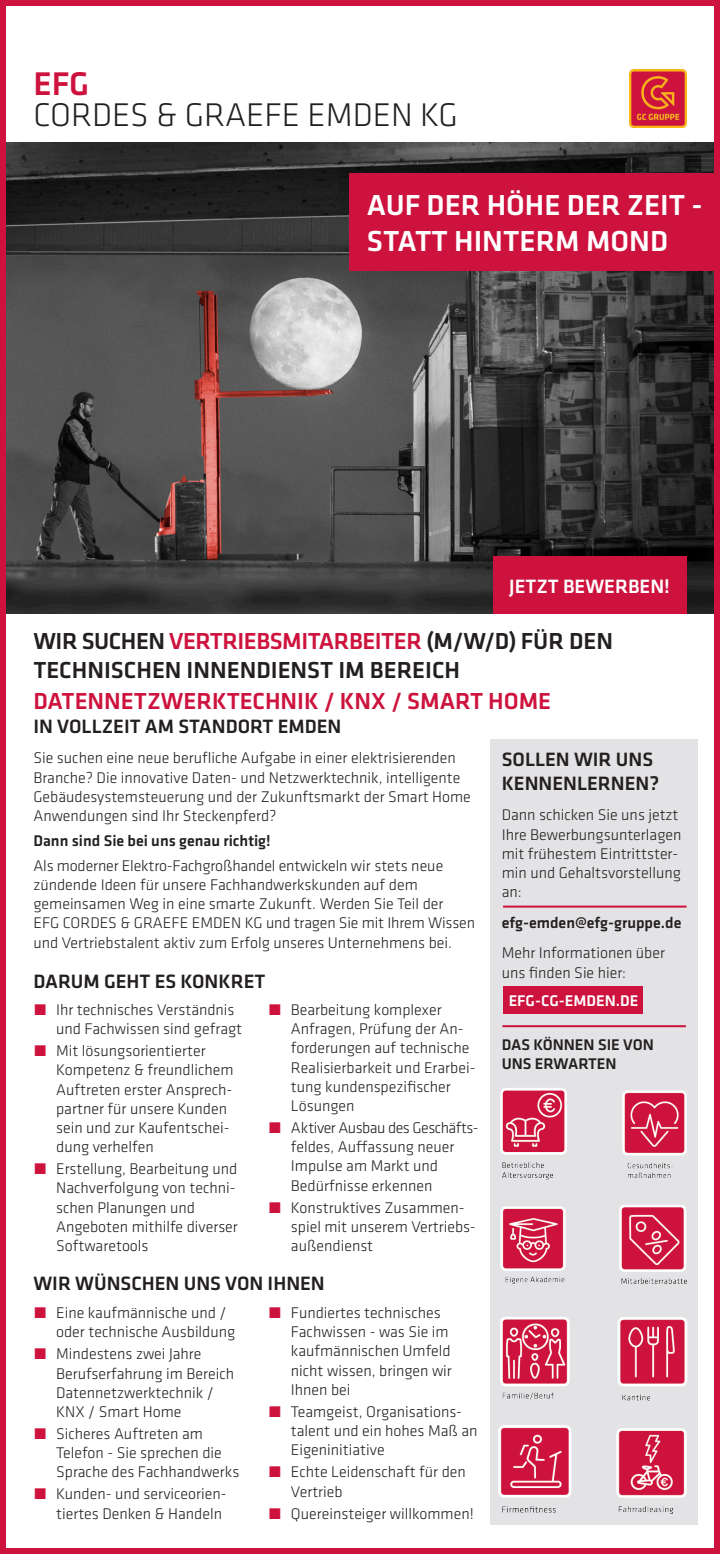
<style>
.page{position:relative;width:720px;height:1554px;background:#fff}
.page>*{position:absolute;margin:0;border:0;box-sizing:border-box;transform-origin:0 0}
.t1{font:300 34px "GC Klavika Fein";color:#231f20}
.t2{font:500 34px "GC Klavika Fein";color:#cd123d}
.t3{font:500 30px/36px "GC Klavika Fein";color:#fff}
.t4{font:500 24px/28.8px "GC Klavika Fein";color:#231f20}
.t5{font:500 24px "GC Klavika Fein";color:#cd123d}
.t6{font:500 20px/24px "GC Klavika Fein";color:#231f20}
.t7{font:500 20px "GC Klavika Fein";color:#fff}
.t8{font:300 16px/19.2px "GC Klavika Fein";color:#231f20}
.t9{font:500 16px/19.2px "GC Klavika Fein";color:#231f20}
.t10{font:500 16px "GC Klavika Fein";color:#fff}
.s1{color:#cd123d}
</style>
<div class="page">
<img style="left:629px;top:70px;width:58px;height:57px">
<img style="left:7px;top:143px;width:706px;height:470px">
<div style="left:493px;top:556px;width:194px;height:57px;background:#cd123d"></div>
<div style="left:350px;top:173px;width:370px;height:98px;background:#cd123d"></div>
<div style="left:490px;top:739px;width:208px;height:785px;background:#e3e2e5"></div>
<div style="left:503px;top:986px;width:140px;height:28px;background:#cd123d"></div>
<hr style="left:503px;top:905px;width:184px;height:2px;background:#cd123d">
<hr style="left:502px;top:1025px;width:184px;height:2px;background:#cd123d">
<img style="left:500px;top:1088px;width:67px;height:92px">
<img style="left:622px;top:1090px;width:65px;height:88px">
<img style="left:500px;top:1206px;width:66px;height:78px">
<img style="left:619px;top:1205px;width:68px;height:79px">
<img style="left:498px;top:1425px;width:74px;height:88px">
<img style="left:616px;top:1428px;width:71px;height:86px">
<img style="left:500px;top:1317px;width:70px;height:83px">
<img style="left:617px;top:1317px;width:70px;height:84px">
<div style="left:0;top:0;width:720px;height:1553px;border:6px solid #cd123d"></div>
<p class="t2" style="left:33px;top:61px;width:57px">EFG</p>
<p class="t1" style="left:33px;top:94px;width:426px">CORDES &amp; GRAEFE EMDEN KG</p>
<p class="t3" style="left:367px;top:186px;width:337px">AUF DER HÖHE DER ZEIT -<br>STATT HINTERM MOND</p>
<p class="t7" style="left:509px;top:572px;width:162px">JETZT BEWERBEN!</p>
<p class="t4" style="left:33px;top:626px;width:581px">WIR SUCHEN <span class="s1">VERTRIEBSMITARBEITER</span> (M/W/D) FÜR DEN<br>TECHNISCHEN INNENDIENST IM BEREICH</p>
<p class="t5" style="left:33px;top:685px;width:519px">DATENNETZWERKTECHNIK / KNX / SMART HOME</p>
<p class="t6" style="left:33px;top:714px;width:310px">IN VOLLZEIT AM STANDORT EMDEN</p>
<p class="t8" style="left:33px;top:748px;width:439px">Sie suchen eine neue berufliche Aufgabe in einer elektrisierenden Branche? Die innovative Daten- und Netzwerktechnik, intelligente Gebäudesystemsteuerung und der Zukunftsmarkt der Smart Home Anwendungen sind Ihr Steckenpferd?</p>
<p class="t9" style="left:33px;top:830px;width:239px">Dann sind Sie bei uns genau richtig!</p>
<p class="t8" style="left:33px;top:855px;width:443px">Als moderner Elektro-Fachgroßhandel entwickeln wir stets neue zündende Ideen für unsere Fachhandwerkskunden auf dem gemeinsamen Weg in eine smarte Zukunft. Werden Sie Teil der<br>EFG CORDES &amp; GRAEFE EMDEN KG und tragen Sie mit Ihrem Wissen und Vertriebstalent aktiv zum Erfolg unseres Unternehmens bei.</p>
<p class="t6" style="left:502px;top:746px;width:159px">SOLLEN WIR UNS<br>KENNENLERNEN?</p>
<p class="t8" style="left:502px;top:805px;width:181px">Dann schicken Sie uns jetzt<br>Ihre Bewerbungsunterlagen mit frühestem Eintrittster&shy;min und Gehaltsvorstellung an:</p>
<p class="t9" style="left:502px;top:912px;width:181px">efg-emden@efg-gruppe.de</p>
<p class="t8" style="left:502px;top:943px;width:165px">Mehr Informationen über uns finden Sie hier:</p>
<p class="t6" style="left:33px;top:968px;width:233px">DARUM GEHT ES KONKRET</p>
<p class="t8" style="left:56px;top:999px;width:188px;text-indent:-23px"><span class="s1">˿</span> Ihr technisches Verständnis und Fachwissen sind gefragt</p>
<p class="t8" style="left:56px;top:1041px;width:179px;text-indent:-23px"><span class="s1">˿</span> Mit lösungsorientierter<br>Kompetenz &amp; freundlichem<br>Auftreten erster Ansprech&shy;partner für unsere Kunden sein und zur Kaufentschei&shy;dung verhelfen</p>
<p class="t8" style="left:56px;top:1159px;width:183px;text-indent:-23px"><span class="s1">˿</span> Erstellung, Bearbeitung und<br>Nachverfolgung von techni&shy;schen Planungen und<br>Angeboten mithilfe diverser<br>Softwaretools</p>
<p class="t8" style="left:291px;top:999px;width:186px;text-indent:-23px"><span class="s1">˿</span> Bearbeitung komplexer<br>Anfragen, Prüfung der An&shy;forderungen auf technische<br>Realisierbarkeit und Erarbei&shy;tung kundenspezifischer<br>Lösungen</p>
<p class="t8" style="left:291px;top:1117px;width:189px;text-indent:-23px"><span class="s1">˿</span> Aktiver Ausbau des Geschäfts&shy;feldes, Auffassung neuer<br>Impulse am Markt und<br>Bedürfnisse erkennen</p>
<p class="t8" style="left:291px;top:1197px;width:186px;text-indent:-23px"><span class="s1">˿</span> Konstruktives Zusammen&shy;spiel mit unserem Vertriebs&shy;außendienst</p>
<p class="t6" style="left:33px;top:1270px;width:293px">WIR WÜNSCHEN UNS VON IHNEN</p>
<p class="t8" style="left:56px;top:1302px;width:181px;text-indent:-23px"><span class="s1">˿</span> Eine kaufmännische und / oder technische Ausbildung</p>
<p class="t8" style="left:56px;top:1344px;width:180px;text-indent:-23px"><span class="s1">˿</span> Mindestens zwei Jahre<br>Berufserfahrung im Bereich<br>Datennetzwerktechnik /<br>KNX / Smart Home</p>
<p class="t8" style="left:56px;top:1423px;width:185px;text-indent:-23px"><span class="s1">˿</span> Sicheres Auftreten am<br>Telefon - Sie sprechen die<br>Sprache des Fachhandwerks</p>
<p class="t8" style="left:33px;top:1484px;width:195px;text-align:right"><span class="s1">˿</span> Kunden- und serviceorien&shy;tiertes Denken &amp; Handeln</p>
<p class="t8" style="left:291px;top:1302px;width:162px;text-indent:-23px"><span class="s1">˿</span> Fundiertes technisches<br>Fachwissen - was Sie im kaufmännischen Umfeld nicht wissen, bringen wir<br>Ihnen bei</p>
<p class="t8" style="left:291px;top:1401px;width:188px;text-indent:-23px"><span class="s1">˿</span> Teamgeist, Organisations&shy;talent und ein hohes Maß an<br>Eigeninitiative</p>
<p class="t8" style="left:291px;top:1462px;width:177px;text-indent:-23px"><span class="s1">˿</span> Echte Leidenschaft für den<br>Vertrieb</p>
<p class="t8" style="left:268px;top:1503px;width:207px"><span class="s1">˿</span> Quereinsteiger willkommen!</p>
<p class="t10" style="left:509px;top:989px;width:131px">EFG-CG-EMDEN.DE</p>
<p class="t9" style="left:502px;top:1034px;width:154px">DAS KÖNNEN SIE VON<br>UNS ERWARTEN</p>
</div>
